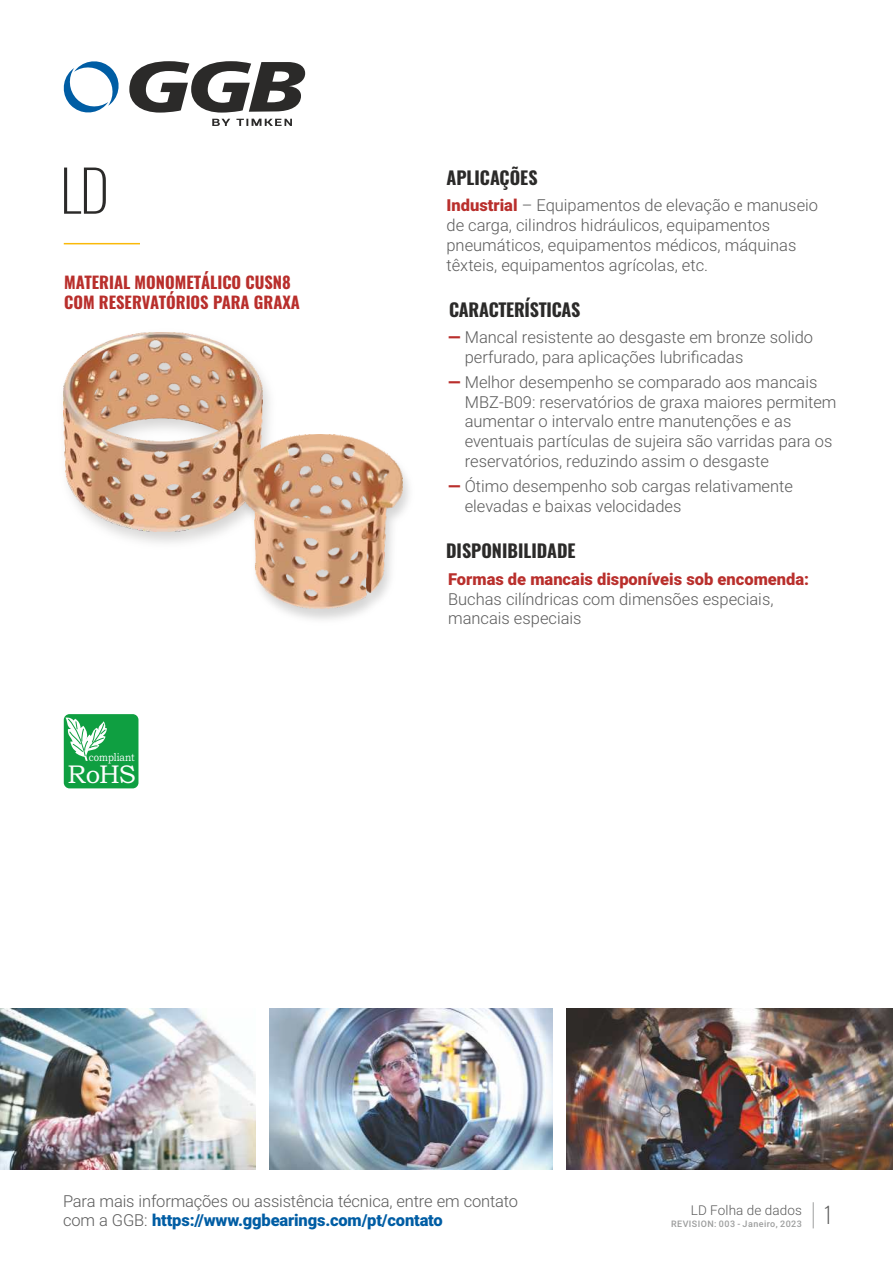
<style>
.page{position:relative;width:893px;height:1263px;background:#fff}
.page>*{position:absolute;margin:0;border:0;box-sizing:border-box;transform-origin:0 0}
.t1{font:200 57px "Oswald";color:#2b2a29}
.t2{font:25.65px "Bookman Old Style";color:#fefefe}
.t3{font:700 18px "Oswald";color:#2b2a29}
.t4{font:300 16.5px/19.8px "Roboto";color:#5b5b5b}
.t5{font:700 16.5px/19.5px "Oswald";color:#b92f2c}
.t6{font:900 16.5px "Roboto";color:#b92f2c}
.t7{font:300 13.5px "Roboto";letter-spacing:.01em;color:#5b5b5b}
.t8{font:11.25px "Bookman Old Style";color:#fefefe;scale:.84 1}
.t9{font:500 9px "Roboto";letter-spacing:.05em;color:#9d9e9e}
.s1{font-weight:900;color:#b92f2c}
.s2{font-weight:900;color:#005da4}
.s3{font-family:"Oswald";font-weight:200;font-size:22.5px}
</style>
<div class="page">
<img style="left:0;top:1008px;width:256px;height:161px">
<img style="left:269px;top:1008px;width:284px;height:161px">
<img style="left:566px;top:1008px;width:327px;height:161px">
<hr style="left:64px;top:243px;width:76px;height:1px;background:#fab909">
<div style="left:64px;top:714px;width:74px;height:74px;background:#0f9f41;border-radius:6px"></div>
<svg style="left:63px;top:717px;width:44px;height:44px"></svg>
<img style="left:63px;top:378px;width:207px;height:165px">
<img style="left:64px;top:332px;width:198px;height:199px">
<img style="left:228px;top:426px;width:181px;height:194px">
<img style="left:240px;top:434px;width:163px;height:175px">
<svg style="left:813px;top:1202px;width:1px;height:26px"></svg>
<svg style="left:212px;top:119px;width:80px;height:7px"></svg>
<svg style="left:63px;top:61px;width:56px;height:52px"></svg>
<svg style="left:129px;top:61px;width:176px;height:52px"></svg>
<h1 class="t1" style="left:60px;top:152px;width:51px">LD</h1>
<p class="t5" style="left:64px;top:273px;width:237px">MATERIAL MONOMETÁLICO CUSN8<br>COM RESERVATÓRIOS PARA GRAXA</p>
<p class="t8" style="left:89px;top:752px;width:56px">compliant</p>
<h2 class="t2" style="left:67px;top:765px;width:70px">RoHS</h2>
<p class="t3" style="left:446px;top:165px;width:93px">APLICAÇÕES</p>
<p class="t4" style="left:446px;top:197px;width:373px"><span class="s1">Industrial</span> – Equipamentos de elevação e manuseio de carga, cilindros hidráulicos, equipamentos pneumáticos, equipamentos médicos, máquinas têxteis, equipamentos agrícolas, etc.</p>
<p class="t3" style="left:449px;top:298px;width:133px">CARACTERÍSTICAS</p>
<p class="t4" style="left:465px;top:329px;width:350px;text-indent:-17px"><span class="s1">—</span> Mancal resistente ao desgaste em bronze solido perfurado, para aplicações lubrificadas</p>
<p class="t4" style="left:465px;top:374px;width:373px;text-indent:-17px"><span class="s1">—</span> Melhor desempenho se comparado aos mancais MBZ-B09: reservatórios de graxa maiores permitem aumentar o intervalo entre manutenções e as eventuais partículas de sujeira são varridas para os reservatórios, reduzindo assim o desgaste</p>
<p class="t4" style="left:465px;top:478px;width:330px;text-indent:-17px"><span class="s1">—</span> Ótimo desempenho sob cargas relativamente elevadas e baixas velocidades</p>
<p class="t3" style="left:446px;top:538px;width:131px">DISPONIBILIDADE</p>
<p class="t6" style="left:448px;top:572px;width:363px">Formas de mancais disponíveis sob encomenda:</p>
<p class="t4" style="left:448px;top:590px;width:327px">Buchas cilíndricas com dimensões especiais, mancais especiais</p>
<p class="t4" style="left:63px;top:1193px;width:456px">Para mais informações ou assistência técnica, entre em contato com a GGB: <span class="s2">https://www.ggbearings.com/pt/contato</span></p>
<p class="t7" style="left:691px;top:1204px;width:143px">LD Folha de dados <span class="s3">1</span></p>
<p class="t9" style="left:671px;top:1220px;width:132px">REVISION: 003 - Janeiro, 2023</p>
</div>
